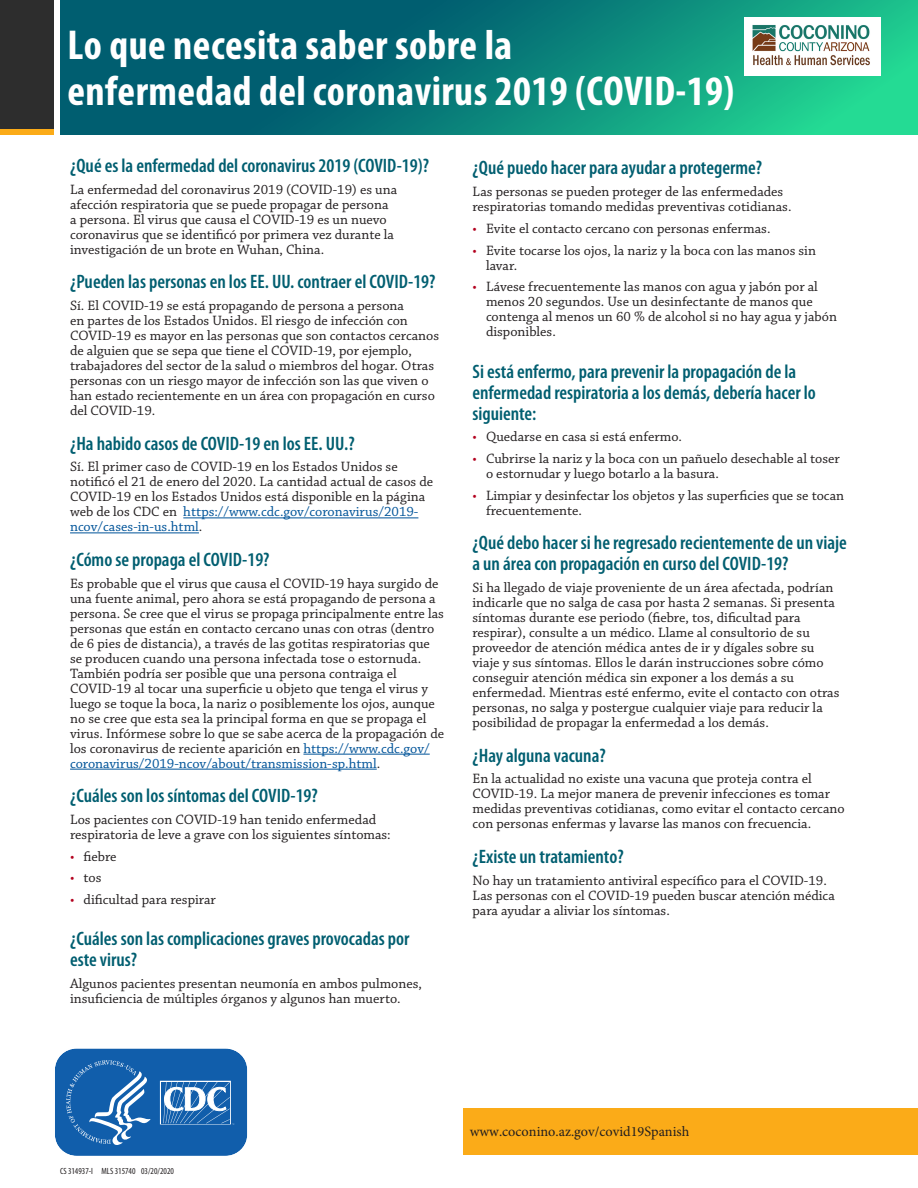
<style>
.page{position:relative;width:918px;height:1188px;background:#fff}
.page>*{position:absolute;margin:0;border:0;box-sizing:border-box;transform-origin:0 0}
.H1_BOLD_WHITE{font:700 condensed 42px/46.3px "Myriad Pro";letter-spacing:.01em;color:#fff}
.H2_headers{font:600 condensed 19.5px/21px "Myriad Pro";color:#005e70}
.t1{font:14.25px/15px "Chaparral Pro";color:#231f20}
.t2{font:14.25px "Minion Pro";color:#221e1f}
.t3{font:condensed 9px "Myriad Pro";color:#231f20}
.s1{color:#005499}
.s2{color:#b3001e}
</style>
<div class="page">
<div style="left:463px;top:1108px;width:455px;height:47px;background:#fbab18"></div>
<svg style="left:55px;top:1048px;width:193px;height:108px;background:#3174b6"></svg>
<svg style="left:60px;top:0;width:858px;height:135px;background:#0a807a"></svg>
<hr style="left:183px;top:518px;width:235px;height:1px;background:#005499">
<hr style="left:70px;top:533px;width:129px;height:1px;background:#005499">
<hr style="left:303px;top:754px;width:127px;height:1px;background:#005499">
<hr style="left:70px;top:769px;width:307px;height:1px;background:#005499">
<div style="left:0;top:128px;width:54px;height:7px;background:#fbab18"></div>
<div style="left:0;top:0;width:54px;height:128px;background:#2d2d2d"></div>
<img style="left:745px;top:17px;width:135px;height:59px">
<h1 class="H1_BOLD_WHITE" style="left:68px;top:21px;width:668px">Lo que necesita saber sobre la<br>enfermedad del coronavirus 2019 (COVID-19)</h1>
<h2 class="H2_headers" style="left:70px;top:156px;width:361px">¿Qué es la enfermedad del coronavirus 2019 (COVID-19)?</h2>
<p class="t1" style="left:70px;top:183px;width:329px">La enfermedad del coronavirus 2019 (COVID-19) es una afección respiratoria que se puede propagar de persona a persona. El virus que causa el COVID-19 es un nuevo coronavirus que se identificó por primera vez durante la investigación de un brote en Wuhan, China.</p>
<h2 class="H2_headers" style="left:70px;top:272px;width:367px">¿Pueden las personas en los EE. UU. contraer el COVID-19?</h2>
<p class="t1" style="left:70px;top:299px;width:371px">Sí. El COVID-19 se está propagando de persona a persona<br>en partes de los Estados Unidos. El riesgo de infección con COVID-19 es mayor en las personas que son contactos cercanos de alguien que se sepa que tiene el COVID-19, por ejemplo, trabajadores del sector de la salud o miembros del hogar. Otras personas con un riesgo mayor de infección son las que viven o han estado recientemente en un área con propagación en curso del COVID-19.</p>
<h2 class="H2_headers" style="left:70px;top:433px;width:286px">¿Ha habido casos de COVID-19 en los EE. UU.?</h2>
<p class="t1" style="left:70px;top:460px;width:365px">Sí. El primer caso de COVID-19 en los Estados Unidos se notificó el 21 de enero del 2020. La cantidad actual de casos de COVID-19 en los Estados Unidos está disponible en la página web de los CDC en <span class="s1">https://www.cdc.gov/coronavirus/2019- ncov/cases-in-us.html</span>.</p>
<h2 class="H2_headers" style="left:70px;top:549px;width:201px">¿Cómo se propaga el COVID-19?</h2>
<p class="t1" style="left:70px;top:576px;width:376px">Es probable que el virus que causa el COVID-19 haya surgido de una fuente animal, pero ahora se está propagando de persona a persona. Se cree que el virus se propaga principalmente entre las personas que están en contacto cercano unas con otras (dentro de 6 pies de distancia), a través de las gotitas respiratorias que se producen cuando una persona infectada tose o estornuda.<br>También podría ser posible que una persona contraiga el COVID-19 al tocar una superficie u objeto que tenga el virus y luego se toque la boca, la nariz o posiblemente los ojos, aunque no se cree que esta sea la principal forma en que se propaga el virus. Infórmese sobre lo que se sabe acerca de la propagación de los coronavirus de reciente aparición en <span class="s1">https://www.cdc.gov/ coronavirus/2019-ncov/about/transmission-sp.html</span>.</p>
<h2 class="H2_headers" style="left:70px;top:786px;width:249px">¿Cuáles son los síntomas del COVID-19?</h2>
<p class="t1" style="left:70px;top:813px;width:322px">Los pacientes con COVID-19 han tenido enfermedad respiratoria de leve a grave con los siguientes síntomas:</p>
<p class="t1" style="left:70px;top:849px;width:48px"><span class="s2">•</span> fiebre</p>
<p class="t1" style="left:70px;top:871px;width:33px"><span class="s2">•</span> tos</p>
<p class="t1" style="left:70px;top:893px;width:147px"><span class="s2">•</span> dificultad para respirar</p>
<h2 class="H2_headers" style="left:70px;top:929px;width:341px">¿Cuáles son las complicaciones graves provocadas por este virus?</h2>
<p class="t1" style="left:70px;top:977px;width:353px">Algunos pacientes presentan neumonía en ambos pulmones, insuficiencia de múltiples órganos y algunos han muerto.</p>
<h2 class="H2_headers" style="left:472px;top:158px;width:291px">¿Qué puedo hacer para ayudar a protegerme?</h2>
<p class="t1" style="left:472px;top:185px;width:321px">Las personas se pueden proteger de las enfermedades respiratorias tomando medidas preventivas cotidianas.</p>
<p class="t1" style="left:472px;top:222px;width:300px"><span class="s2">•</span> Evite el contacto cercano con personas enfermas.</p>
<p class="t1" style="left:486px;top:243px;width:332px;text-indent:-14px"><span class="s2">•</span> Evite tocarse los ojos, la nariz y la boca con las manos sin lavar.</p>
<p class="t1" style="left:486px;top:280px;width:353px;text-indent:-14px"><span class="s2">•</span> Lávese frecuentemente las manos con agua y jabón por al menos 20 segundos. Use un desinfectante de manos que contenga al menos un 60 % de alcohol si no hay agua y jabón disponibles.</p>
<h2 class="H2_headers" style="left:472px;top:361px;width:345px">Si está enfermo, para prevenir la propagación de la enfermedad respiratoria a los demás, debería hacer lo siguiente:</h2>
<p class="t1" style="left:472px;top:430px;width:211px"><span class="s2">•</span> Quedarse en casa si está enfermo.</p>
<p class="t1" style="left:486px;top:452px;width:355px;text-indent:-14px"><span class="s2">•</span> Cubrirse la nariz y la boca con un pañuelo desechable al toser o estornudar y luego botarlo a la basura.</p>
<p class="t1" style="left:486px;top:489px;width:360px;text-indent:-14px"><span class="s2">•</span> Limpiar y desinfectar los objetos y las superficies que se tocan frecuentemente.</p>
<h2 class="H2_headers" style="left:472px;top:533px;width:376px">¿Qué debo hacer si he regresado recientemente de un viaje a un área con propagación en curso del COVID-19?</h2>
<p class="t1" style="left:472px;top:581px;width:368px">Si ha llegado de viaje proveniente de un área afectada, podrían indicarle que no salga de casa por hasta 2 semanas. Si presenta síntomas durante ese periodo (fiebre, tos, dificultad para respirar), consulte a un médico. Llame al consultorio de su proveedor de atención médica antes de ir y dígales sobre su viaje y sus síntomas. Ellos le darán instrucciones sobre cómo conseguir atención médica sin exponer a los demás a su enfermedad. Mientras esté enfermo, evite el contacto con otras personas, no salga y postergue cualquier viaje para reducir la posibilidad de propagar la enfermedad a los demás.</p>
<h2 class="H2_headers" style="left:472px;top:745px;width:135px">¿Hay alguna vacuna?</h2>
<p class="t1" style="left:472px;top:772px;width:374px">En la actualidad no existe una vacuna que proteja contra el COVID-19. La mejor manera de prevenir infecciones es tomar medidas preventivas cotidianas, como evitar el contacto cercano con personas enfermas y lavarse las manos con frecuencia.</p>
<h2 class="H2_headers" style="left:472px;top:846px;width:153px">¿Existe un tratamiento?</h2>
<p class="t1" style="left:472px;top:873px;width:364px">No hay un tratamiento antiviral específico para el COVID-19.<br>Las personas con el COVID-19 pueden buscar atención médica para ayudar a aliviar los síntomas.</p>
<p class="t3" style="left:60px;top:1166px;width:115px">CS 314937-I MLS 315740 03/20/2020</p>
<p class="t2" style="left:470px;top:1122px;width:221px">www.coconino.az.gov/covid19Spanish</p>
</div>
